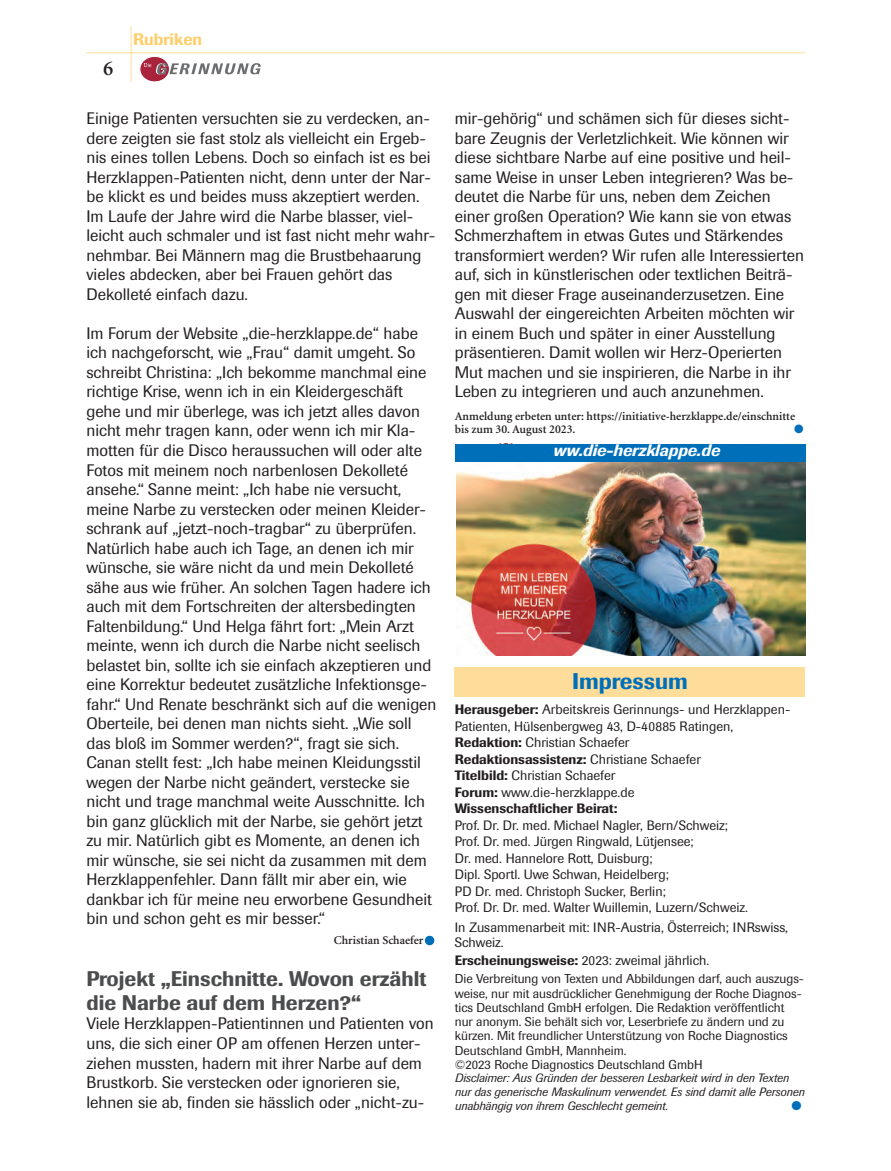
<style>
.page{position:relative;width:891px;height:1171px;background:#fff}
.page>*{position:absolute;margin:0;border:0;box-sizing:border-box;transform-origin:0 0}
.t1{font:500 22.5px "Imago";color:#006fba}
.t2{font:500 21px/24px "Imago";color:#4b4c4d}
.t3{font:600 21px "Minion";color:#231f20}
.t4{font:16.5px/19.5px "Imago";color:#231f20}
.t5{font:italic 500 16.5px "Imago";color:#fff}
.t6{font:500 16.5px "Imago";color:#fece6b}
.t7{font:13.5px/16.5px "Imago";color:#231f20}
.t8{font:12.75px/14.2px "Imago";color:#231f20}
.t9{font:12.75px "Zapf Dingbats";color:#006fba}
.t10{font:italic 12px/13.8px "Imago";color:#231f20}
.t11{font:600 12px/13.5px "Minion";color:#231f20}
.t12{font:12px "Zapf Dingbats ITC";color:#006fba}
.s1{color:#006fba}
.s2{font-weight:500}
</style>
<div class="page">
<hr style="left:131px;top:26px;width:1px;height:56px;background:#fedc9a">
<hr style="left:86px;top:52px;width:719px;height:1px;background:#fedc9a">
<div style="left:140px;top:56px;width:29px;height:26px;background:#a9233d;border-radius:50%"></div>
<div style="left:140px;top:56px;width:30px;height:26px;border:1px solid #fff;border-radius:50%"></div>
<svg style="left:144px;top:63px;width:117px;height:11px"></svg>
<div style="left:455px;top:667px;width:350px;height:29px;background:#fedc9a"></div>
<img style="left:456px;top:443px;width:349px;height:212px">
<div style="left:455px;top:444px;width:350px;height:18px;background:#006fba"></div>
<p class="t3" style="left:103px;top:60px;width:12px">6</p>
<p class="t6" style="left:133px;top:33px;width:71px">Rubriken</p>
<p class="t4" style="left:86px;top:110px;width:350px">Einige Patienten versuchten sie zu verdecken, an&shy;dere zeigten sie fast stolz als vielleicht ein Ergeb&shy;nis eines tollen Lebens. Doch so einfach ist es bei Herzklappen-Patienten nicht, denn unter der Nar&shy;be klickt es und beides muss akzeptiert werden.<br>Im Laufe der Jahre wird die Narbe blasser, viel&shy;leicht auch schmaler und ist fast nicht mehr wahr&shy;nehmbar. Bei Männern mag die Brustbehaarung vieles abdecken, aber bei Frauen gehört das Dekolleté einfach dazu.</p>
<p class="t4" style="left:86px;top:325px;width:352px">Im Forum der Website „die-herzklappe.de“ habe ich nachgeforscht, wie „Frau“ damit umgeht. So schreibt Christina: „Ich bekomme manchmal eine richtige Krise, wenn ich in ein Kleidergeschäft gehe und mir überlege, was ich jetzt alles davon nicht mehr tragen kann, oder wenn ich mir Kla&shy;motten für die Disco heraussuchen will oder alte Fotos mit meinem noch narbenlosen Dekolleté ansehe.“ Sanne meint: „Ich habe nie versucht, meine Narbe zu verstecken oder meinen Kleider&shy;schrank auf „jetzt-noch-tragbar“ zu überprüfen.<br>Natürlich habe auch ich Tage, an denen ich mir wünsche, sie wäre nicht da und mein Dekolleté sähe aus wie früher. An solchen Tagen hadere ich auch mit dem Fortschreiten der altersbedingten Faltenbildung.“ Und Helga fährt fort: „Mein Arzt meinte, wenn ich durch die Narbe nicht seelisch belastet bin, sollte ich sie einfach akzeptieren und eine Korrektur bedeutet zusätzliche Infektionsge&shy;fahr.“ Und Renate beschränkt sich auf die wenigen Oberteile, bei denen man nichts sieht. „Wie soll das bloß im Sommer werden?“, fragt sie sich.<br>Canan stellt fest: „Ich habe meinen Kleidungsstil wegen der Narbe nicht geändert, verstecke sie nicht und trage manchmal weite Ausschnitte. Ich bin ganz glücklich mit der Narbe, sie gehört jetzt zu mir. Natürlich gibt es Momente, an denen ich mir wünsche, sie sei nicht da zusammen mit dem Herzklappenfehler. Dann fällt mir aber ein, wie dankbar ich für meine neu erworbene Gesundheit bin und schon geht es mir besser.“</p>
<p class="t11" style="left:334px;top:934px;width:101px">Christian Schaefer <span class="s1">●</span></p>
<p class="t2" style="left:86px;top:968px;width:341px">Projekt „Einschnitte. Wovon erzählt die Narbe auf dem Herzen?“</p>
<p class="t4" style="left:86px;top:1015px;width:349px">Viele Herzklappen-Patientinnen und Patienten von uns, die sich einer OP am offenen Herzen unter&shy;ziehen mussten, hadern mit ihrer Narbe auf dem Brustkorb. Sie verstecken oder ignorieren sie, lehnen sie ab, finden sie hässlich oder „nicht-zu-</p>
<p class="t4" style="left:455px;top:110px;width:351px">mir-gehörig“ und schämen sich für dieses sicht&shy;bare Zeugnis der Verletzlichkeit. Wie können wir diese sichtbare Narbe auf eine positive und heil&shy;same Weise in unser Leben integrieren? Was be&shy;deutet die Narbe für uns, neben dem Zeichen einer großen Operation? Wie kann sie von etwas Schmerzhaftem in etwas Gutes und Stärkendes transformiert werden? Wir rufen alle Interessierten auf, sich in künstlerischen oder textlichen Beiträ&shy;gen mit dieser Frage auseinanderzusetzen. Eine Auswahl der eingereichten Arbeiten möchten wir in einem Buch und später in einer Ausstellung präsentieren. Damit wollen wir Herz-Operierten Mut machen und sie inspirieren, die Narbe in ihr Leben zu integrieren und auch anzunehmen.</p>
<p class="t11" style="left:455px;top:410px;width:342px">Anmeldung erbeten unter: https://initiative-herzklappe.de/einschnitte bis zum 30. August 2023.</p>
<p class="t12" style="left:794px;top:424px;width:11px">●</p>
<p class="t5" style="left:540px;top:445px;width:181px"><span class="s1">w</span>ww.die-herzklappe.de</p>
<h1 class="t1" style="left:572px;top:673px;width:117px">Impressum</h1>
<p class="t7" style="left:455px;top:702px;width:337px"><span class="s2">Herausgeber:</span> Arbeitskreis Gerinnungs- und Herzklappen-Patienten, Hülsenbergweg 43, D-40885 Ratingen, <span class="s2">Redaktion:</span> Christian Schaefer<br><span class="s2">Redaktionsassistenz:</span> Christiane Schaefer<br><span class="s2">Titelbild:</span> Christian Schaefer<br><span class="s2">Forum:</span> www.die-herzklappe.de<br><span class="s2">Wissenschaftlicher Beirat:</span></p>
<p class="t7" style="left:455px;top:818px;width:295px">Prof. Dr. Dr. med. Michael Nagler, Bern/Schweiz; Prof. Dr. med. Jürgen Ringwald, Lütjensee;<br>Dr. med. Hannelore Rott, Duisburg;<br>Dipl. Sportl. Uwe Schwan, Heidelberg;<br>PD Dr. med. Christoph Sucker, Berlin;<br>Prof. Dr. Dr. med. Walter Wuillemin, Luzern/Schweiz.</p>
<p class="t7" style="left:455px;top:920px;width:335px;line-height:15px">In Zusammenarbeit mit: INR-Austria, Österreich; INRswiss,<br>Schweiz.</p>
<p class="t7" style="left:455px;top:953px;width:256px"><span class="s2">Erscheinungsweise:</span> 2023: zweimal jährlich.</p>
<p class="t8" style="left:455px;top:973px;width:351px">Die Verbreitung von Texten und Abbildungen darf, auch auszugs&shy;weise, nur mit ausdrücklicher Genehmigung der Roche Diagnos&shy;tics Deutschland GmbH erfolgen. Die Redaktion veröffentlicht nur anonym. Sie behält sich vor, Leserbriefe zu ändern und zu kürzen. Mit freundlicher Unterstützung von Roche Diagnostics Deutschland GmbH, Mannheim.<br>©2023 Roche Diagnostics Deutschland GmbH</p>
<p class="t10" style="left:455px;top:1072px;width:351px">Disclaimer: Aus Gründen der besseren Lesbarkeit wird in den Texten nur das generische Maskulinum verwendet. Es sind damit alle Personen unabhängig von ihrem Geschlecht gemeint.</p>
<p class="t9" style="left:791px;top:1099px;width:12px">●</p>
</div>
